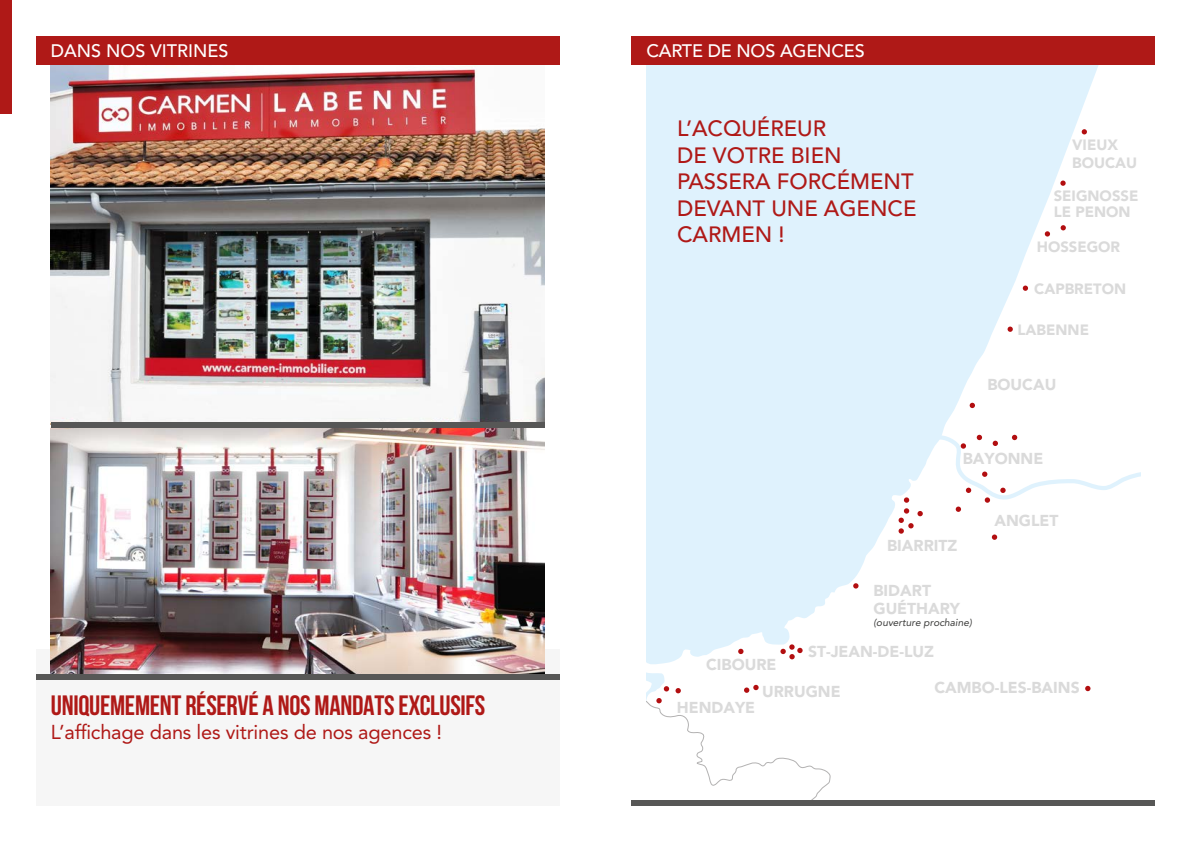
<style>
.page{position:relative;width:1191px;height:842px;background:#fff}
.page>*{position:absolute;margin:0;border:0;box-sizing:border-box;transform-origin:0 0}
.t1{font:700 28px "Bebas Neue";letter-spacing:-.01em;color:#af1917}
.t2{font:500 22px/26.4px "Avenir LT Std";color:#af1917}
.t3{font:20px "Avenir LT Std";letter-spacing:-.01em;color:#af1917}
.t4{font:500 18px "Avenir LT Std";letter-spacing:-.01em;color:#fff}
.t5{font:900 15.7px/18px "Avenir LT Std";color:#dadada}
.t6{font:900 14.8px/17.2px "Avenir LT Std";color:#dadada}
.t7{font:italic 10.2px "Avenir LT Std";color:#3c3c3b}
</style>
<div class="page">
<div style="left:36px;top:649px;width:523px;height:157px;background:#f6f6f6"></div>
<img style="left:51px;top:64px;width:494px;height:610px">
<div style="left:51px;top:423px;width:494px;height:5px;background:#575756"></div>
<div style="left:36px;top:36px;width:523px;height:28px;background:#af1917"></div>
<svg style="left:646px;top:64px;width:494px;height:628px;fill:#dff2fd"></svg>
<svg style="left:738px;top:649px;width:5px;height:5px"></svg>
<svg style="left:646px;top:685px;width:185px;height:115px"></svg>
<svg style="left:780px;top:644px;width:22px;height:15px"></svg>
<svg style="left:1085px;top:686px;width:5px;height:5px"></svg>
<svg style="left:969px;top:403px;width:6px;height:5px"></svg>
<svg style="left:853px;top:583px;width:5px;height:5px"></svg>
<svg style="left:898px;top:426px;width:242px;height:132px"></svg>
<svg style="left:1081px;top:129px;width:6px;height:5px"></svg>
<svg style="left:1044px;top:231px;width:6px;height:6px"></svg>
<svg style="left:1060px;top:225px;width:5px;height:5px"></svg>
<svg style="left:1022px;top:286px;width:6px;height:5px"></svg>
<svg style="left:1060px;top:181px;width:5px;height:5px"></svg>
<svg style="left:1007px;top:327px;width:5px;height:5px"></svg>
<div style="left:631px;top:800px;width:524px;height:6px;background:#575756"></div>
<div style="left:631px;top:36px;width:524px;height:28px;background:#af1917"></div>
<div style="left:0;top:0;width:11px;height:113px;background:#af1917"></div>
<div style="left:36px;top:674px;width:523px;height:5px;background:#575756"></div>
<p class="t4" style="left:51px;top:40px;width:179px">DANS NOS VITRINES</p>
<h1 class="t1" style="left:51px;top:690px;width:436px">UNIQUEMEMENT RÉSERVÉ A NOS MANDATS EXCLUSIFS</h1>
<p class="t3" style="left:51px;top:720px;width:393px">L’affichage dans les vitrines de nos agences !</p>
<p class="t4" style="left:646px;top:40px;width:220px">CARTE DE NOS AGENCES</p>
<h2 class="t2" style="left:677px;top:116px;width:241px">L’ACQUÉREUR<br>DE VOTRE BIEN<br>PASSERA FORCÉMENT<br>DEVANT UNE AGENCE<br>CARMEN !</h2>
<p class="t6" style="left:1072px;top:137px;width:67px">VIEUX<br>BOUCAU</p>
<p class="t6" style="left:1053px;top:187px;width:86px;line-height:16.5px">SEIGNOSSE<br>LE PENON</p>
<p class="t6" style="left:1036px;top:238px;width:85px">HOSSEGOR</p>
<p class="t6" style="left:1034px;top:280px;width:93px">CAPBRETON</p>
<p class="t6" style="left:1017px;top:322px;width:73px">LABENNE</p>
<p class="t5" style="left:987px;top:376px;width:70px">BOUCAU</p>
<p class="t5" style="left:962px;top:449px;width:82px">BAYONNE</p>
<p class="t5" style="left:994px;top:511px;width:65px">ANGLET</p>
<p class="t5" style="left:887px;top:536px;width:72px">BIARRITZ</p>
<p class="t5" style="left:873px;top:581px;width:88px">BIDART<br>GUÉTHARY</p>
<p class="t7" style="left:873px;top:616px;width:100px">(ouverture prochaine)</p>
<p class="t5" style="left:808px;top:642px;width:127px">ST-JEAN-DE-LUZ</p>
<p class="t5" style="left:762px;top:651px;width:80px;line-height:26.7px;text-indent:-56px">CIBOURE<br>URRUGNE</p>
<p class="t5" style="left:934px;top:679px;width:147px">CAMBO-LES-BAINS</p>
<p class="t5" style="left:677px;top:699px;width:80px">HENDAYE</p>
</div>
